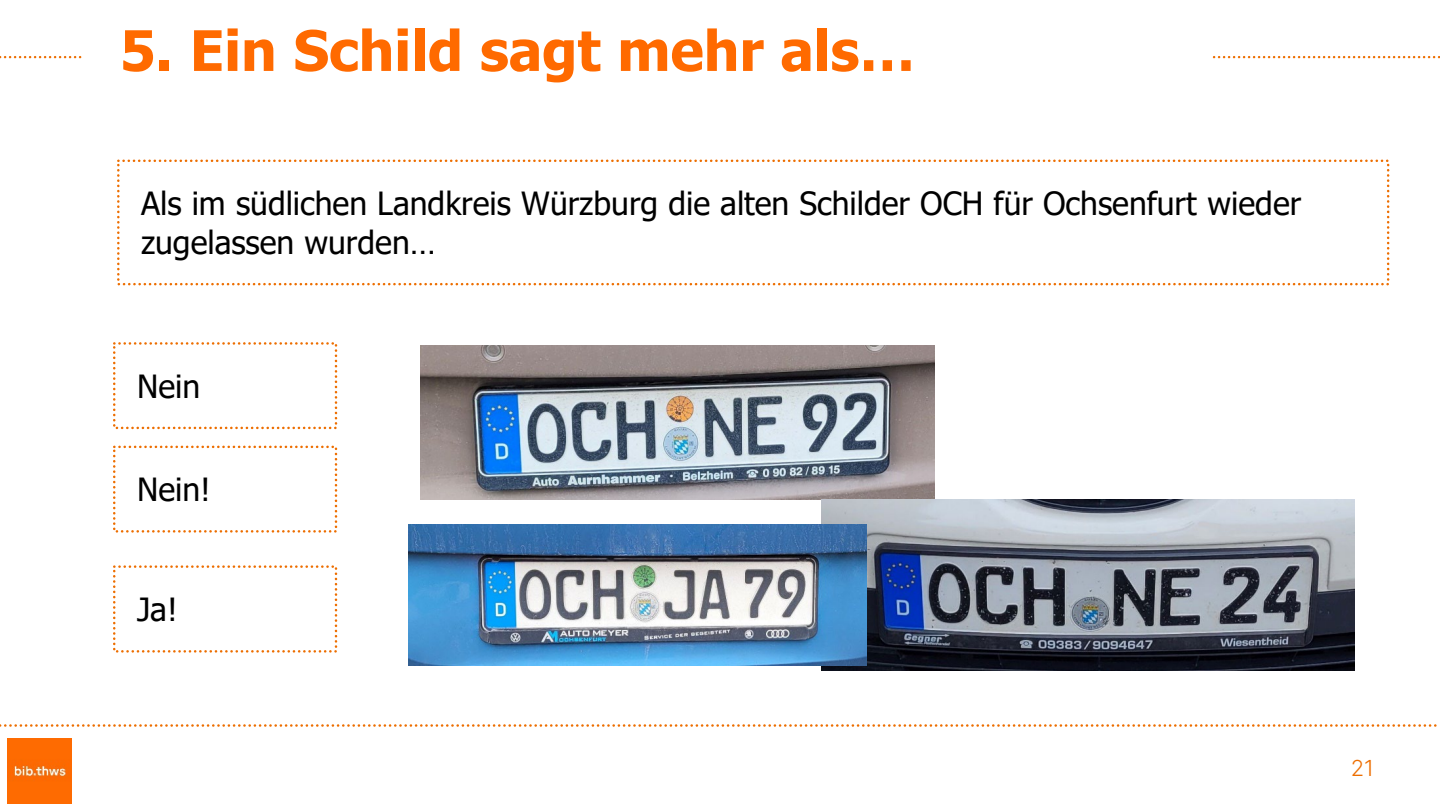
<style>
.page{position:relative;width:1440px;height:810px;background:#fff}
.page>*{position:absolute;margin:0;border:0;box-sizing:border-box;transform-origin:0 0}
.t1{font:700 56px "Tahoma";color:#ff6a00}
.t2{font:32px/38.4px "Tahoma";color:#000}
.t3{font:300 22px "Inter";color:#ed6e00}
</style>
<div class="page">
<img style="left:7px;top:739px;width:65px;height:64px">
<svg style="left:0;top:56px;width:82px;height:2px"></svg>
<svg style="left:1212px;top:56px;width:228px;height:2px"></svg>
<svg style="left:0;top:724px;width:1437px;height:3px"></svg>
<div style="left:117px;top:160px;width:1272px;height:125px;border:2px dashed #ed6e00"></div>
<div style="left:113px;top:342px;width:224px;height:87px;border:2px dashed #ed6e00"></div>
<div style="left:113px;top:446px;width:224px;height:87px;border:2px dashed #ed6e00"></div>
<div style="left:113px;top:565px;width:224px;height:88px;border:2px dashed #ed6e00"></div>
<img style="left:420px;top:345px;width:515px;height:155px">
<img style="left:822px;top:500px;width:533px;height:170px">
<img style="left:408px;top:524px;width:459px;height:142px">
<h2 class="t1" style="left:120px;top:11px;width:797px">5. Ein Schild sagt mehr als…</h2>
<p class="t2" style="left:141px;top:186px;width:1162px">Als im südlichen Landkreis Würzburg die alten Schilder OCH für Ochsenfurt wieder zugelassen wurden…</p>
<p class="t2" style="left:137px;top:369px;width:65px">Nein</p>
<p class="t2" style="left:137px;top:472px;width:75px">Nein!</p>
<p class="t2" style="left:137px;top:592px;width:42px">Ja!</p>
<p class="t3" style="left:1351px;top:752px;width:25px">21</p>
</div>
